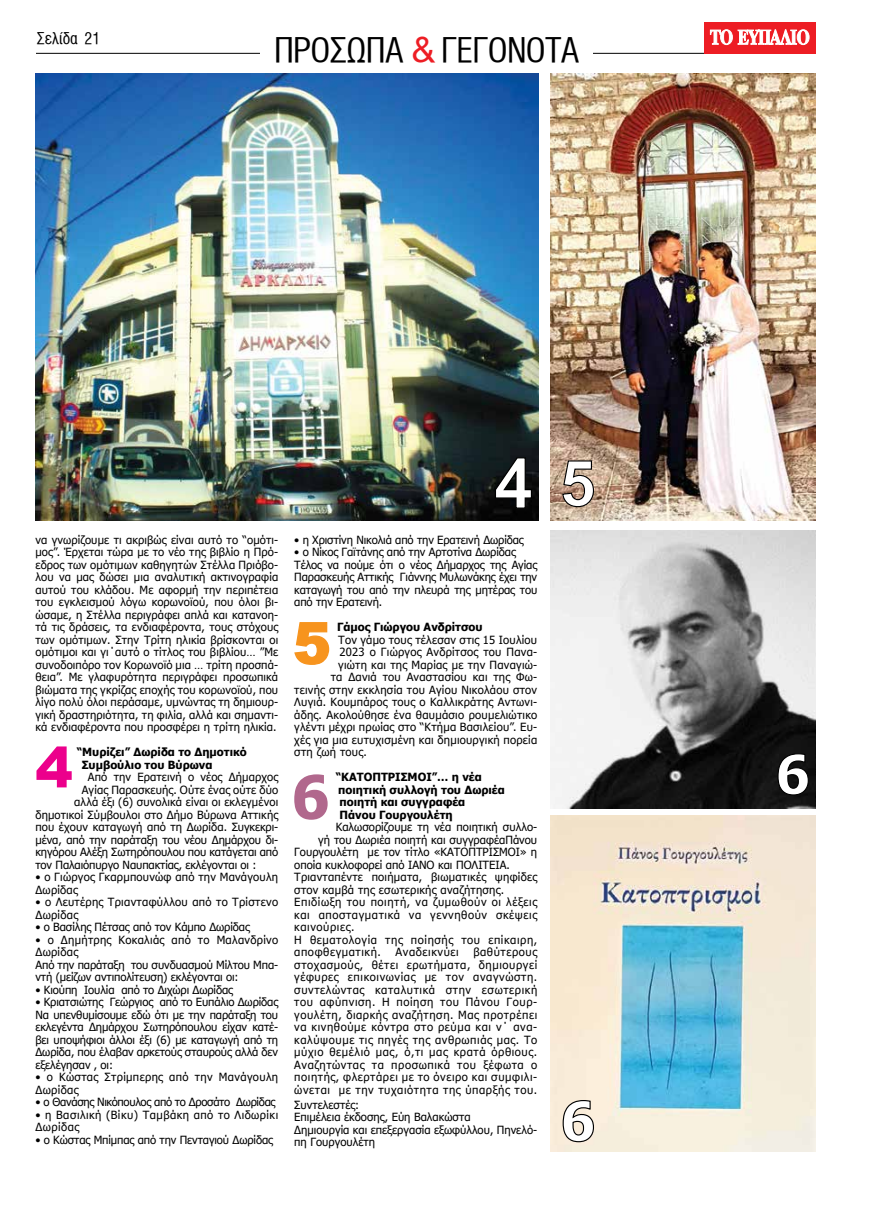
<style>
.page{position:relative;width:869px;height:1205px;background:#fff}
.page>*{position:absolute;margin:0;border:0;box-sizing:border-box;transform-origin:0 0}
.t1{font:34px "UB Helvetica Cond";letter-spacing:-.02em;color:#000}
.t2{font:16.25px "UB Helvetica Cond";color:#000}
.t3{font:11.25px/12.5px "Tahoma";letter-spacing:.01em;color:#000;text-align:justify}
.t4{font:11.25px/12.5px "Tahoma";letter-spacing:-.01em;color:#000}
.t5{font:700 11.25px/12.5px "Tahoma";color:#000}
.t6{font:11.25px "Tahoma";letter-spacing:.05em;color:#000}
.t7{font:11.25px/12.5px "Tahoma";letter-spacing:.04em;color:#000}
.t8{font:11.25px/12.5px "Tahoma";letter-spacing:.03em;color:#000}
.t9{font:11.25px "Tahoma";letter-spacing:-.03em;color:#000}
.s1{font-family:"UB Helvetica";color:#ed1d24}
</style>
<div class="page">
<hr style="left:0;top:53px;width:815px;height:1px;background:#000">
<div style="left:703px;top:22px;width:112px;height:31px;background:#ed1d24"></div>
<svg style="left:703px;top:26px;width:106px;height:19px"></svg>
<div style="left:0;top:51px;width:35px;height:7px;background:#fff"></div>
<img style="left:550px;top:531px;width:265px;height:277px">
<img style="left:550px;top:815px;width:265px;height:337px">
<img style="left:550px;top:73px;width:265px;height:448px">
<img style="left:35px;top:73px;width:503px;height:448px">
<div style="left:260px;top:25px;width:333px;height:37px;background:#fff"></div>
<svg style="left:36px;top:746px;width:36px;height:41px"></svg>
<svg style="left:294px;top:622px;width:36px;height:43px"></svg>
<svg style="left:294px;top:774px;width:33px;height:46px"></svg>
<svg style="left:494px;top:456px;width:38px;height:53px"></svg>
<svg style="left:776px;top:752px;width:33px;height:44px"></svg>
<svg style="left:561px;top:460px;width:33px;height:48px"></svg>
<svg style="left:561px;top:1099px;width:33px;height:44px"></svg>
<h2 class="t2" style="left:37px;top:29px;width:65px">Σελίδα 21</h2>
<h1 class="t1" style="left:274px;top:31px;width:307px">ΠΡΟΣΩΠΑ <span class="s1">&amp;</span> ΓΕΓΟΝΟΤΑ</h1>
<p class="t3" style="left:35px;top:534px;width:244px">να γνωρίζουμε τι ακριβώς είναι αυτό το “ομότι&shy;μος”. Έρχεται τώρα με το νέο της βιβλίο η Πρό&shy;εδρος των ομότιμων καθηγητών Στέλλα Πριόβο&shy;λου να μας δώσει μια αναλυτική ακτινογραφία αυτού του κλάδου. Με αφορμή την περιπέτεια του εγκλεισμού λόγω κορωνοϊού, που όλοι βι&shy;ώσαμε, η Στέλλα περιγράφει απλά και κατανοη&shy;τά τις δράσεις, τα ενδιαφέροντα, τους στόχους των ομότιμων. Στην Τρίτη ηλικία βρίσκονται οι ομότιμοι και γι΄αυτό ο τίτλος του βιβλίου… ”Με συνοδοιπόρο τον Κορωνοϊό μια … τρίτη προσπά&shy;θεια”. Με γλαφυρότητα περιγράφει προσωπικά βιώματα της γκρίζας εποχής του κορωνοϊού, που λίγο πολύ όλοι περάσαμε, υμνώντας τη δημιουρ&shy;γική δραστηριότητα, τη φιλία, αλλά και σημαντι&shy;κά ενδιαφέροντα που προσφέρει η τρίτη ηλικία.</p>
<p class="t5" style="left:82px;top:746px;width:166px;text-indent:-5px">“Μυρίζει” Δωρίδα το Δημοτικό<br>Συμβούλιο του Βύρωνα</p>
<p class="t3" style="left:88px;top:771px;width:192px">Από την Ερατεινή ο νέος Δήμαρχος</p>
<p class="t3" style="left:82px;top:784px;width:198px">Αγίας Παρασκευής. Ούτε ένας ούτε δύο</p>
<p class="t3" style="left:74px;top:796px;width:205px">αλλά έξι (6) συνολικά είναι οι εκλεγμένοι</p>
<p class="t3" style="left:35px;top:809px;width:244px">δημοτικοί Σύμβουλοι στο Δήμο Βύρωνα Αττικής</p>
<p class="t3" style="left:35px;top:821px;width:244px">που έχουν καταγωγή από τη Δωρίδα. Συγκεκρι-</p>
<p class="t4" style="left:35px;top:834px;width:244px">μένα, από την παράταξη του νέου Δημάρχου δι-</p>
<p class="t4" style="left:35px;top:846px;width:244px">κηγόρου Αλέξη Σωτηρόπουλου που κατάγεται από</p>
<p class="t4" style="left:35px;top:859px;width:222px">τον Παλαιόπυργο Ναυπακτίας, εκλέγονται οι :</p>
<p class="t3" style="left:35px;top:871px;width:244px">• ο Γιώργος Γκαρμπουνώφ από την Μανάγουλη<br>Δωρίδας</p>
<p class="t3" style="left:35px;top:896px;width:244px">• ο Λευτέρης Τριανταφύλλου από το Τρίστενο<br>Δωρίδας</p>
<p class="t4" style="left:35px;top:921px;width:216px">• ο Βασίλης Πέτσας από τον Κάμπο Δωρίδας</p>
<p class="t4" style="left:35px;top:934px;width:244px">• ο Δημήτρης Κοκαλιάς από το Μαλανδρίνο Δωρίδας<br>Από την παράταξη του συνδυασμού Μίλτου Μπα&shy;ντή (μείζων αντιπολίτευση) εκλέγονται οι:</p>
<p class="t4" style="left:35px;top:984px;width:199px">• Κιούπη Ιουλία από το Διχώρι Δωρίδας</p>
<p class="t3" style="left:35px;top:996px;width:244px">• Κριατσιώτης Γεώργιος από το Ευπάλιο Δωρίδας Να υπενθυμίσουμε εδώ ότι με την παράταξη του εκλεγέντα Δημάρχου Σωτηρόπουλου είχαν κατέ&shy;βει υποψήφιοι άλλοι έξι (6) με καταγωγή από τη Δωρίδα, που έλαβαν αρκετούς σταυρούς αλλά δεν εξελέγησαν , οι:</p>
<p class="t8" style="left:35px;top:1071px;width:244px">• ο Κώστας Στρίμπερης από την Μανάγουλη<br>Δωρίδας</p>
<p class="t9" style="left:35px;top:1094px;width:241px">• ο Θανάσης Νικόπουλος από το Δροσάτο Δωρίδας</p>
<p class="t7" style="left:35px;top:1109px;width:244px">• η Βασιλική (Βίκυ) Ταμβάκη από το Λιδωρίκι<br>Δωρίδας</p>
<p class="t4" style="left:35px;top:1134px;width:239px">• ο Κώστας Μπίμπας από την Πενταγιού Δωρίδας</p>
<p class="t4" style="left:294px;top:534px;width:231px">• η Χριστίνη Νικολιά από την Ερατεινή Δωρίδας</p>
<p class="t4" style="left:294px;top:546px;width:244px">• ο Νίκος Γαϊτάνης από την Αρτοτίνα Δωρίδας Τέλος να πούμε ότι ο νέος Δήμαρχος της Αγίας Παρασκευής Αττικής Γιάννης Μυλωνάκης έχει την καταγωγή του από την πλευρά της μητέρας του από την Ερατεινή.</p>
<p class="t5" style="left:337px;top:621px;width:147px">Γάμος Γιώργου Ανδρίτσου</p>
<p class="t3" style="left:338px;top:634px;width:200px">Τον γάμο τους τέλεσαν στις 15 Ιουλίου</p>
<p class="t3" style="left:339px;top:646px;width:199px">2023 ο Γιώργος Ανδρίτσος του Πανα-</p>
<p class="t3" style="left:338px;top:659px;width:200px">γιώτη και της Μαρίας με την Παναγιώ-</p>
<p class="t3" style="left:330px;top:671px;width:208px">τα Δανιά του Αναστασίου και της Φω-</p>
<p class="t3" style="left:294px;top:684px;width:244px">τεινής στην εκκλησία του Αγίου Νικολάου στον</p>
<p class="t3" style="left:294px;top:696px;width:244px">Λυγιά. Κουμπάρος τους ο Καλλικράτης Αντωνι-</p>
<p class="t3" style="left:294px;top:709px;width:244px">άδης. Ακολούθησε ένα θαυμάσιο ρουμελιώτικο</p>
<p class="t3" style="left:294px;top:721px;width:244px">γλέντι μέχρι πρωίας στο “Κτήμα Βασιλείου”. Ευ-</p>
<p class="t3" style="left:294px;top:734px;width:244px">χές για μια ευτυχισμένη και δημιουργική πορεία</p>
<p class="t3" style="left:294px;top:746px;width:74px">στη ζωή τους.</p>
<p class="t5" style="left:335px;top:771px;width:170px">“ΚΑΤΟΠΤΡΙΣΜΟΙ”… η νέα ποιητική συλλογή του Δωριέα ποιητή και συγγραφέα<br>Πάνου Γουργουλέτη</p>
<p class="t3" style="left:335px;top:821px;width:203px">Καλωσορίζουμε τη νέα ποιητική συλλο-</p>
<p class="t3" style="left:318px;top:834px;width:220px">γή του Δωριέα ποιητή και συγγραφέαΠάνου</p>
<p class="t3" style="left:294px;top:846px;width:244px">Γουργουλέτη με τον τίτλο «ΚΑΤΟΠΤΡΙΣΜΟΙ» η</p>
<p class="t3" style="left:294px;top:859px;width:217px">οποία κυκλοφορεί από ΙΑΝΟ και ΠΟΛΙΤΕΙΑ.</p>
<p class="t3" style="left:294px;top:871px;width:244px">Τριανταπέντε ποιήματα, βιωματικές ψηφίδες</p>
<p class="t3" style="left:294px;top:884px;width:211px">στον καμβά της εσωτερικής αναζήτησης.</p>
<p class="t6" style="left:294px;top:894px;width:244px">Επιδίωξη του ποιητή, να ζυμωθούν οι λέξεις</p>
<p class="t6" style="left:294px;top:907px;width:244px">και αποσταγματικά να γεννηθούν σκέψεις</p>
<p class="t6" style="left:294px;top:919px;width:62px">καινούριες.</p>
<p class="t6" style="left:294px;top:932px;width:244px">Η θεματολογία της ποίησής του επίκαιρη,</p>
<p class="t6" style="left:294px;top:944px;width:88px">αποφθεγματική.</p>
<p class="t6" style="left:395px;top:944px;width:65px">Αναδεικνύει</p>
<p class="t3" style="left:294px;top:946px;width:244px;text-indent:179px">βαθύτερους στοχασμούς, θέτει ερωτήματα, δημιουργεί γέφυρες επικοινωνίας με τον αναγνώστη. συντελώντας καταλυτικά στην εσωτερική του αφύπνιση. Η ποίηση του Πάνου Γουρ&shy;γουλέτη, διαρκής αναζήτηση. Μας προτρέπει να κινηθούμε κόντρα στο ρεύμα και ν΄ ανα&shy;καλύψουμε τις πηγές της ανθρωπιάς μας. Το μύχιο θεμέλιό μας, ό,τι μας κρατά όρθιους.<br>Αναζητώντας τα προσωπικά του ξέφωτα ο ποιητής, φλερτάρει με το όνειρο και συμφιλι&shy;ώνεται με την τυχαιότητα της ύπαρξής του.</p>
<p class="t3" style="left:294px;top:1099px;width:244px;text-align:left">Συντελεστές:<br>Επιμέλεια έκδοσης, Εύη Βαλακώστα<br>Δημιουργία και επεξεργασία εξωφύλλου, Πηνελό&shy;πη Γουργουλέτη</p>
</div>
